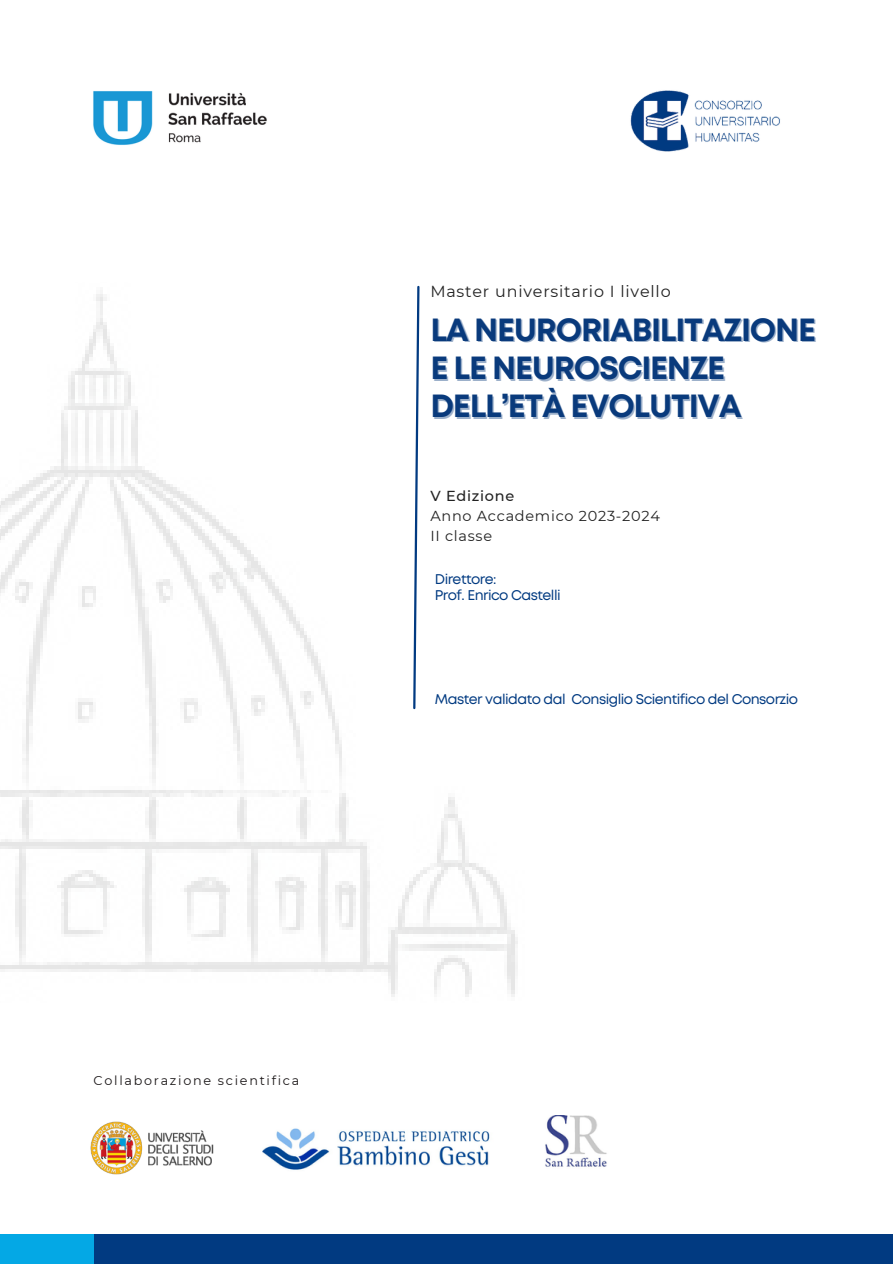
<style>
.page{position:relative;width:893px;height:1264px;background:#fff}
.page>*{position:absolute;margin:0;border:0;box-sizing:border-box;transform-origin:0 0}
.t1{font:700 32.1px "Mont";letter-spacing:-.035em;color:#093a7c}
.t2{font:15.9px "Montserrat";letter-spacing:.05em;color:#222}
.t3{font:14.4px "Montserrat";letter-spacing:.05em;color:#222}
.t4{font:500 14.4px "Montserrat";letter-spacing:.05em;color:#222}
.t5{font:14.1px "Mont";letter-spacing:-.04em;color:#013a81}
.t6{font:12.75px "Montserrat";letter-spacing:.135em;color:#1b1718}
</style>
<div class="page">
<img style="left:630px;top:90px;width:150px;height:62px">
<img style="left:0;top:294px;width:518px;height:703px">
<div style="left:49px;top:1233px;width:843px;height:30px;background:#013a81"></div>
<div style="left:0;top:1233px;width:93px;height:30px;background:#04a8e5"></div>
<svg style="left:412px;top:285px;width:8px;height:425px"></svg>
<img style="left:93px;top:91px;width:174px;height:54px">
<img style="left:262px;top:1128px;width:228px;height:42px">
<img style="left:545px;top:1115px;width:62px;height:52px">
<img style="left:90px;top:1121px;width:124px;height:53px">
<p class="t2" style="left:430px;top:282px;width:242px">Master universitario I livello</p>
<p class="t1" style="left:430px;top:317px;width:387px">LA NEURORIABILITAZIONE</p>
<p class="t1" style="left:430px;top:356px;width:296px">E LE NEUROSCIENZE</p>
<p class="t1" style="left:430px;top:394px;width:313px">DELL’ETÀ EVOLUTIVA</p>
<p class="t4" style="left:430px;top:487px;width:85px">V Edizione</p>
<p class="t3" style="left:430px;top:507px;width:231px">Anno Accademico 2023-2024</p>
<p class="t3" style="left:430px;top:527px;width:63px">II classe</p>
<p class="t5" style="left:435px;top:574px;width:63px">Direttore:</p>
<p class="t5" style="left:435px;top:589px;width:127px">Prof. Enrico Castelli</p>
<p class="t5" style="left:435px;top:693px;width:365px">Master validato dal Consiglio Scientifico del Consorzio</p>
<p class="t6" style="left:94px;top:1072px;width:207px">Collaborazione scientifica</p>
</div>
